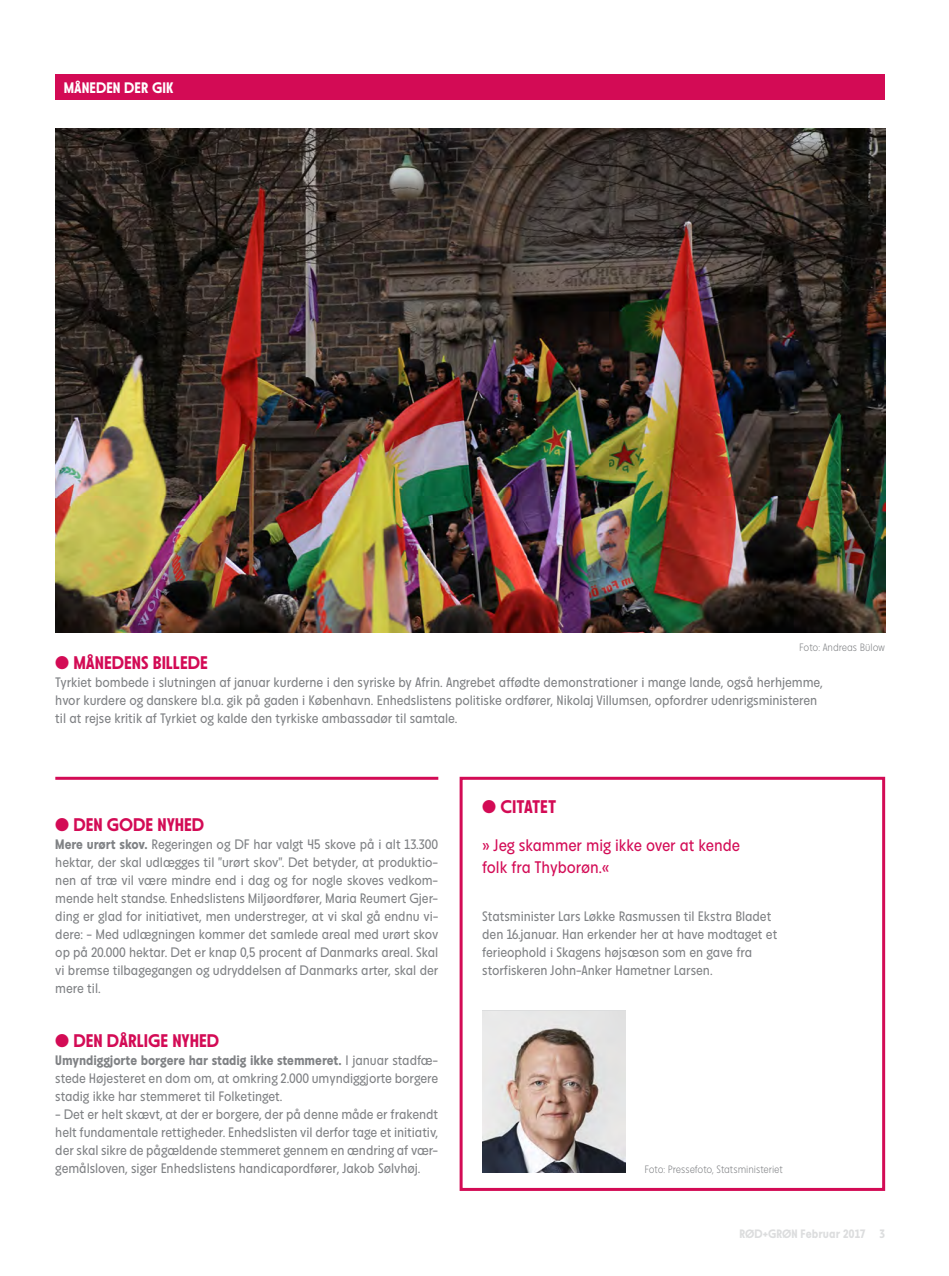
<style>
.page{position:relative;width:949px;height:1276px;background:#fff}
.page>*{position:absolute;margin:0;border:0;box-sizing:border-box;transform-origin:0 0}
.t1{font:700 18px "Maj";letter-spacing:-.005em;color:#d30b55}
.t2{font:16.5px/22.5px "Maj";letter-spacing:-.005em;color:#d30b55}
.t3{font:700 15px "Maj";color:#fff}
.t4{font:13.5px/18px "Maj";letter-spacing:-.005em;color:#808285;text-align:justify}
.t5{font:700 12px "Maj";color:#dcddde}
.t6{font:300 10.5px "Maj";letter-spacing:-.005em;color:#808285}
.s1{font-weight:700}
</style>
<div class="page">
<svg style="left:459px;top:776px;width:427px;height:415px"></svg>
<div style="left:55px;top:75px;width:829px;height:25px;background:#d30b55"></div>
<img style="left:55px;top:129px;width:829px;height:504px">
<hr style="left:55px;top:777px;width:383px;height:3px;background:#d30b55">
<img style="left:482px;top:1011px;width:143px;height:162px">
<p class="t3" style="left:64px;top:80px;width:111px">MÅNEDEN DER GIK</p>
<h1 class="t1" style="left:55px;top:653px;width:154px">• MÅNEDENS BILLEDE</h1>
<p class="t6" style="left:798px;top:641px;width:87px">Foto: Andreas Bülow</p>
<p class="t4" style="left:55px;top:673px;width:768px;text-align:left">Tyrkiet bombede i slutningen af januar kurderne i den syriske by Afrin. Angrebet affødte demonstrationer i mange lande, også herhjemme, hvor kurdere og danskere bl.a. gik på gaden i København. Enhedslistens politiske ordfører, Nikolaj Villumsen, opfordrer udenrigsministeren til at rejse kritik af Tyrkiet og kalde den tyrkiske ambassadør til samtale.</p>
<h1 class="t1" style="left:55px;top:815px;width:150px">• DEN GODE NYHED</h1>
<h1 class="t1" style="left:482px;top:797px;width:75px">• CITATET</h1>
<p class="t4" style="left:55px;top:835px;width:384px"><span class="s1">Mere urørt skov.</span> Regeringen og DF har valgt 45 skove på i alt 13.300 hektar, der skal udlægges til ”urørt skov”. Det betyder, at produktio&shy;nen af træ vil være mindre end i dag og for nogle skoves vedkom&shy;mende helt standse. Enhedslistens Miljøordfører, Maria Reumert Gjer&shy;ding er glad for initiativet, men understreger, at vi skal gå endnu vi&shy;dere: - Med udlægningen kommer det samlede areal med urørt skov op på 20.000 hektar. Det er knap 0,5 procent af Danmarks areal. Skal vi bremse tilbagegangen og udryddelsen af Danmarks arter, skal der mere til.</p>
<p class="t2" style="left:482px;top:834px;width:259px">» Jeg skammer mig ikke over at kende folk fra Thyborøn.«</p>
<p class="t4" style="left:482px;top:907px;width:296px;text-align:left">Statsminister Lars Løkke Rasmussen til Ekstra Bladet den 16.januar. Han erkender her at have modtaget et ferieophold i Skagens højsæson som en gave fra storfiskeren John-Anker Hametner Larsen.</p>
<h1 class="t1" style="left:55px;top:1031px;width:165px">• DEN DÅRLIGE NYHED</h1>
<p class="t4" style="left:55px;top:1051px;width:384px"><span class="s1">Umyndiggjorte borgere har stadig ikke stemmeret.</span> I januar stadfæ&shy;stede Højesteret en dom om, at omkring 2.000 umyndiggjorte borgere stadig ikke har stemmeret til Folketinget.</p>
<p class="t4" style="left:55px;top:1105px;width:384px">- Det er helt skævt, at der er borgere, der på denne måde er frakendt helt fundamentale rettigheder. Enhedslisten vil derfor tage et initiativ, der skal sikre de pågældende stemmeret gennem en ændring af vær&shy;gemålsloven, siger Enhedslistens handicapordfører, Jakob Sølvhøj.</p>
<p class="t6" style="left:644px;top:1163px;width:140px">Foto: Pressefoto, Statsministeriet</p>
<p class="t5" style="left:739px;top:1227px;width:147px">RØD+GRØN Februar 2017 3</p>
</div>
